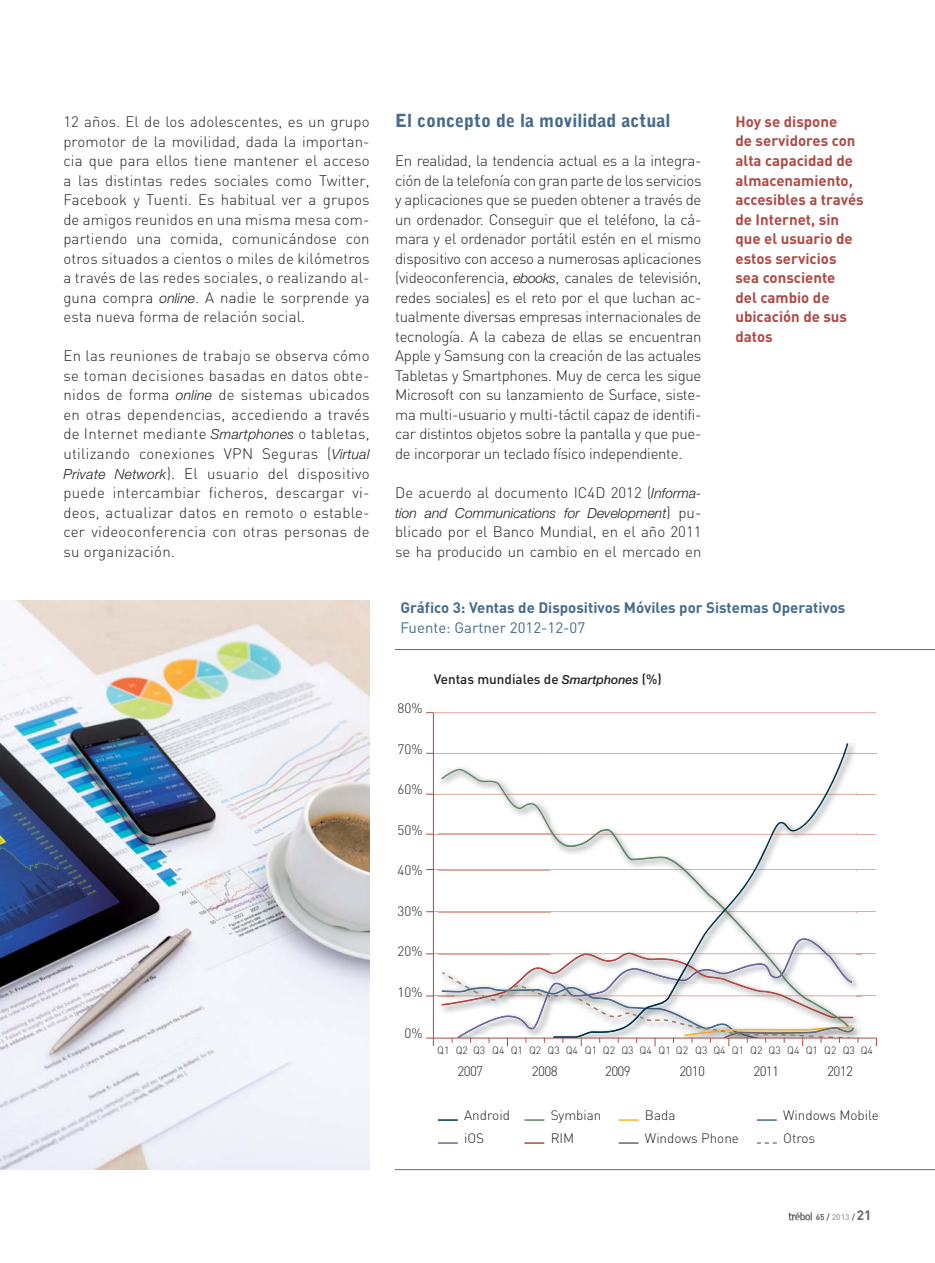
<style>
.page{position:relative;width:935px;height:1263px;background:#fff}
.page>*{position:absolute;margin:0;border:0;box-sizing:border-box;transform-origin:0 0}
.t1{font:900 18px "Bell Gothic Std";color:#466b8c}
.t2{font:300 15px/19.5px "DIN";color:#231f20;text-align:justify}
.t3{font:700 15px/19.5px "DIN";color:#af4a45}
.t4{font:700 15px "DIN";color:#466b8c}
.t5{font:15px "DIN";color:#466b8c}
.t6{font:italic 300 13.8px "Helvetica Neue";color:#231f20}
.t7{font:300 13.5px "DIN";color:#231f20}
.t8{font:500 13.5px "DIN";color:#231f20}
.t9{font:300 10.5px "DIN";color:#231f20}
.t10{font:700 8.25px "DIN";color:#67686b}
.s1{font-family:"Helvetica Neue";font-style:italic;font-size:13.8px}
.s2{font-family:"DIN";font-style:normal;font-size:15px}
.s3{font-family:"Helvetica Neue";font-style:italic;font-size:12.3px}
.s4{color:#aeb0b3}
.s5{font-size:13.5px}
</style>
<div class="page">
<svg style="left:788px;top:1212px;width:24px;height:8px"></svg>
<hr style="left:433px;top:712px;width:443px;height:1px;background:#ddaaa0">
<hr style="left:434px;top:752px;width:442px;height:1px;background:#ddaaa0">
<hr style="left:433px;top:793px;width:443px;height:1px;background:#ddaaa0">
<hr style="left:433px;top:833px;width:443px;height:1px;background:#ddaaa0">
<hr style="left:433px;top:869px;width:443px;height:1px;background:#ddaaa0">
<hr style="left:433px;top:911px;width:443px;height:1px;background:#ddaaa0">
<hr style="left:433px;top:953px;width:443px;height:1px;background:#ddaaa0">
<hr style="left:433px;top:995px;width:443px;height:1px;background:#ddaaa0">
<svg style="left:441px;top:768px;width:408px;height:145px"></svg>
<img style="left:550px;top:743px;width:306px;height:23px">
<svg style="left:553px;top:743px;width:295px;height:192px"></svg>
<hr style="left:395px;top:649px;width:540px;height:1px;background:#af4a45">
<hr style="left:395px;top:1168px;width:540px;height:1px;background:#af4a45">
<hr style="left:433px;top:712px;width:1px;height:333px;background:#af4a45">
<svg style="left:426px;top:935px;width:435px;height:110px"></svg>
<hr style="left:438px;top:1118px;width:20px;height:2px;background:#003349">
<hr style="left:618px;top:1118px;width:20px;height:2px;background:#fcb52d">
<hr style="left:757px;top:1118px;width:20px;height:2px;background:#466b8c">
<hr style="left:524px;top:1118px;width:20px;height:2px;background:#5f8666">
<hr style="left:438px;top:1141px;width:20px;height:2px;background:#69689d">
<hr style="left:618px;top:1141px;width:20px;height:2px;background:#67686b">
<svg style="left:757px;top:1142px;width:20px;height:1px"></svg>
<hr style="left:524px;top:1141px;width:20px;height:2px;background:#af4a45">
<hr style="left:426px;top:1037px;width:450px;height:1px;background:#af4a45">
<img style="left:0;top:600px;width:370px;height:569px">
<p class="t2" style="left:63px;top:114px;width:308px">12 años. El de los adolescentes, es un grupo promotor de la movilidad, dada la importan&shy;cia que para ellos tiene mantener el acceso a las distintas redes sociales como Twitter, Facebook y Tuenti. Es habitual ver a grupos de amigos reunidos en una misma mesa com&shy;partiendo una comida, comunicándose con otros situados a cientos o miles de kilómetros a través de las redes sociales, o realizando al&shy;guna compra <span class="s1">online</span>. A nadie le sorprende ya esta nueva forma de relación social.</p>
<p class="t2" style="left:63px;top:348px;width:308px">En las reuniones de trabajo se observa cómo se toman decisiones basadas en datos obte&shy;nidos de forma <span class="s1">online</span> de sistemas ubicados en otras dependencias, accediendo a través de Internet mediante <span class="s1">Smartphones</span> o tabletas, utilizando conexiones VPN Seguras (<span class="s1">Virtual Private Network</span>). El usuario del dispositivo puede intercambiar ficheros, descargar vi&shy;deos, actualizar datos en remoto o estable&shy;cer videoconferencia con otras personas de su organización.</p>
<p class="t1" style="left:395px;top:112px;width:277px">El concepto de la movilidad actual</p>
<p class="t2" style="left:395px;top:153px;width:308px">En realidad, la tendencia actual es a la integra&shy;ción de la telefonía con gran parte de los servicios y aplicaciones que se pueden obtener a través de un ordenador. Conseguir que el teléfono, la cá&shy;mara y el ordenador portátil estén en el mismo dispositivo con acceso a numerosas aplicaciones (videoconferencia, <span class="s1">ebooks</span>, canales de televisión, redes sociales) es el reto por el que luchan ac&shy;tualmente diversas empresas internacionales de tecnología. A la cabeza de ellas se encuentran Apple y Samsung con la creación de las actuales Tabletas y Smartphones. Muy de cerca les sigue Microsoft con su lanzamiento de Surface, siste&shy;ma multi-usuario y multi-táctil capaz de identifi&shy;car distintos objetos sobre la pantalla y que pue&shy;de incorporar un teclado físico independiente.</p>
<p class="t2" style="left:395px;top:484px;width:308px">De acuerdo al documento IC4D 2012 (<span class="s1">Informa-</span></p>
<p class="t6" style="left:395px;top:507px;width:308px">tion and Communications for Development<span class="s2">) pu-</span></p>
<p class="t2" style="left:395px;top:523px;width:308px">blicado por el Banco Mundial, en el año 2011 se ha producido un cambio en el mercado en</p>
<p class="t3" style="left:735px;top:114px;width:130px">Hoy se dispone<br>de servidores con alta capacidad de almacenamiento, accesibles a través de Internet, sin que el usuario de estos servicios sea consciente<br>del cambio de ubicación de sus datos</p>
<p class="t4" style="left:400px;top:602px;width:446px">Gráfico 3: Ventas de Dispositivos Móviles por Sistemas Operativos</p>
<p class="t5" style="left:400px;top:622px;width:186px">Fuente: Gartner 2012-12-07</p>
<p class="t7" style="left:397px;top:703px;width:27px">80%</p>
<p class="t7" style="left:397px;top:744px;width:27px">70%</p>
<p class="t7" style="left:397px;top:784px;width:27px">60%</p>
<p class="t7" style="left:397px;top:825px;width:27px">50%</p>
<p class="t7" style="left:397px;top:865px;width:27px">40%</p>
<p class="t7" style="left:397px;top:906px;width:27px">30%</p>
<p class="t7" style="left:397px;top:946px;width:27px">20%</p>
<p class="t7" style="left:397px;top:987px;width:27px">10%</p>
<p class="t7" style="left:404px;top:1027px;width:20px">0%</p>
<p class="t8" style="left:434px;top:674px;width:230px">Ventas mundiales de <span class="s3">Smartphones</span> (%)</p>
<p class="t9" style="left:473px;top:1046px;width:14px">Q3</p>
<p class="t9" style="left:621px;top:1046px;width:14px">Q3</p>
<p class="t9" style="left:768px;top:1046px;width:14px">Q3</p>
<p class="t9" style="left:547px;top:1046px;width:14px">Q3</p>
<p class="t9" style="left:695px;top:1046px;width:14px">Q3</p>
<p class="t9" style="left:842px;top:1046px;width:14px">Q3</p>
<p class="t9" style="left:437px;top:1046px;width:14px">Q1</p>
<p class="t9" style="left:585px;top:1046px;width:14px">Q1</p>
<p class="t9" style="left:732px;top:1046px;width:14px">Q1</p>
<p class="t9" style="left:456px;top:1046px;width:14px">Q2</p>
<p class="t9" style="left:603px;top:1046px;width:14px">Q2</p>
<p class="t9" style="left:750px;top:1046px;width:14px">Q2</p>
<p class="t9" style="left:492px;top:1046px;width:14px">Q4</p>
<p class="t9" style="left:639px;top:1046px;width:14px">Q4</p>
<p class="t9" style="left:787px;top:1046px;width:14px">Q4</p>
<p class="t9" style="left:511px;top:1046px;width:14px">Q1</p>
<p class="t9" style="left:658px;top:1046px;width:14px">Q1</p>
<p class="t9" style="left:805px;top:1046px;width:14px">Q1</p>
<p class="t9" style="left:529px;top:1046px;width:14px">Q2</p>
<p class="t9" style="left:676px;top:1046px;width:14px">Q2</p>
<p class="t9" style="left:824px;top:1046px;width:14px">Q2</p>
<p class="t9" style="left:565px;top:1046px;width:14px">Q4</p>
<p class="t9" style="left:713px;top:1046px;width:14px">Q4</p>
<p class="t9" style="left:860px;top:1046px;width:14px">Q4</p>
<p class="t7" style="left:457px;top:1066px;width:27px">2007</p>
<p class="t7" style="left:605px;top:1066px;width:27px">2009</p>
<p class="t7" style="left:753px;top:1066px;width:27px">2011</p>
<p class="t7" style="left:532px;top:1066px;width:27px">2008</p>
<p class="t7" style="left:679px;top:1066px;width:27px">2010</p>
<p class="t7" style="left:827px;top:1066px;width:27px">2012</p>
<p class="t7" style="left:464px;top:1110px;width:47px">Android</p>
<p class="t7" style="left:550px;top:1110px;width:52px">Symbian</p>
<p class="t7" style="left:645px;top:1110px;width:32px">Bada</p>
<p class="t7" style="left:783px;top:1110px;width:97px">Windows Mobile</p>
<p class="t7" style="left:464px;top:1133px;width:22px">iOS</p>
<p class="t7" style="left:550px;top:1133px;width:25px">RIM</p>
<p class="t7" style="left:645px;top:1133px;width:96px">Windows Phone</p>
<p class="t7" style="left:783px;top:1133px;width:34px">Otros</p>
<p class="t10" style="left:815px;top:1214px;width:57px">65 / <span class="s4">2013</span> / <span class="s5">21</span></p>
</div>
